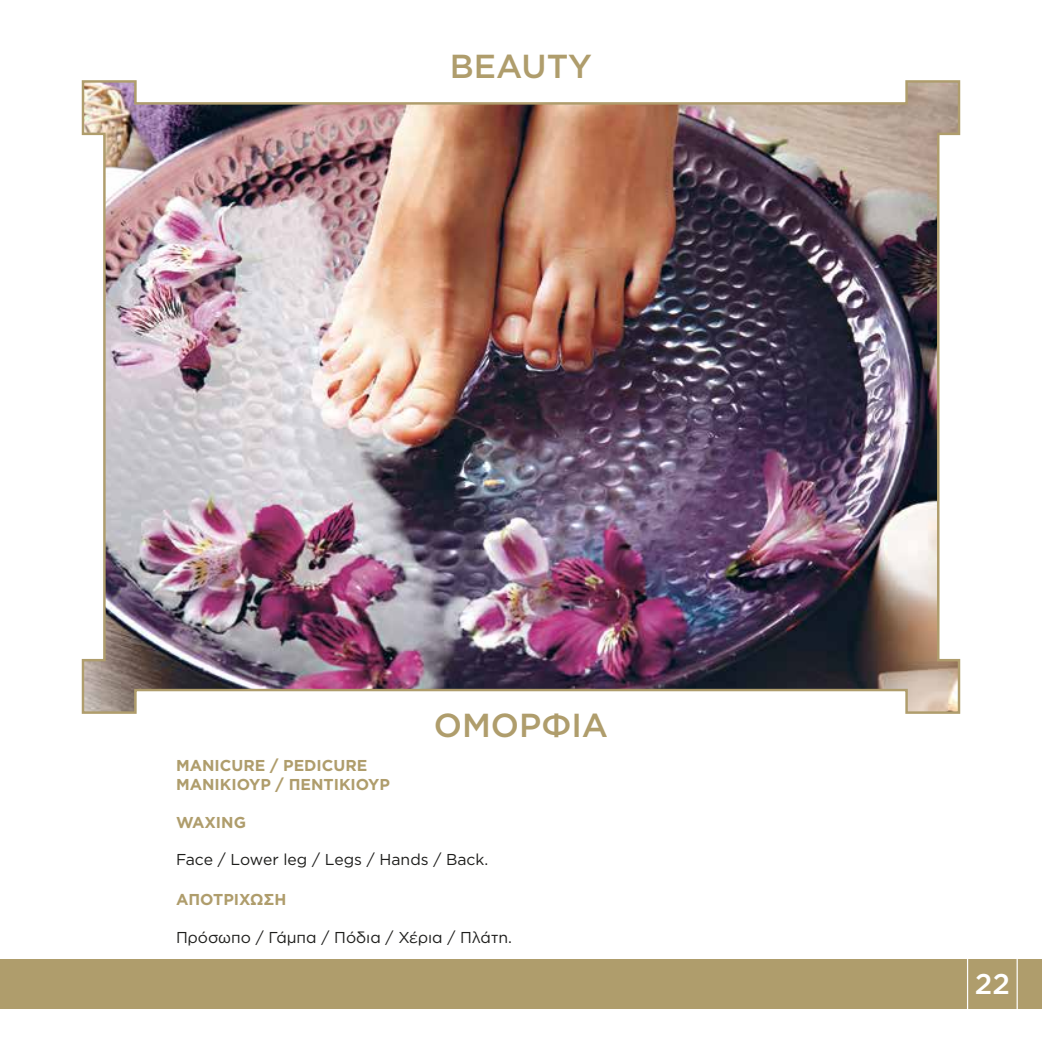
<style>
.page{position:relative;width:1042px;height:1042px;background:#fff}
.page>*{position:absolute;margin:0;border:0;box-sizing:border-box;transform-origin:0 0}
.t1{font:500 33.25px "Gotham Greek";color:#af9d6c}
.t2{font:500 28.53px "Gotham Greek";color:#fff}
.t3{font:15.75px "Gotham Greek";color:#1d1d1b}
.t4{font:700 15.75px/18.9px "Gotham Greek";color:#af9d6c}
</style>
<div class="page">
<img style="left:81px;top:80px;width:880px;height:634px">
<div style="left:0;top:959px;width:1042px;height:50px;background:#af9d6c"></div>
<div style="left:967px;top:953px;width:51px;height:61px;border:1px solid #fff"></div>
<h1 class="t1" style="left:450px;top:47px;width:144px">BEAUTY</h1>
<h1 class="t1" style="left:434px;top:707px;width:176px">OΜΟΡΦΙΑ</h1>
<p class="t4" style="left:176px;top:755px;width:215px">MANICURE / PEDICURE<br>ΜΑΝΙΚΙΟΥΡ / ΠΕΝΤΙΚΙΟΥΡ</p>
<p class="t4" style="left:176px;top:812px;width:71px">WAXING</p>
<p class="t3" style="left:176px;top:851px;width:314px">Face / Lower leg / Legs / Hands / Back.</p>
<p class="t4" style="left:176px;top:890px;width:112px">ΑΠΟΤΡΙΧΩΣΗ</p>
<p class="t3" style="left:176px;top:929px;width:337px">Πρόσωπο / Γάμπα / Πόδια / Χέρια / Πλάτη.</p>
<h2 class="t2" style="left:975px;top:967px;width:36px">22</h2>
</div>
